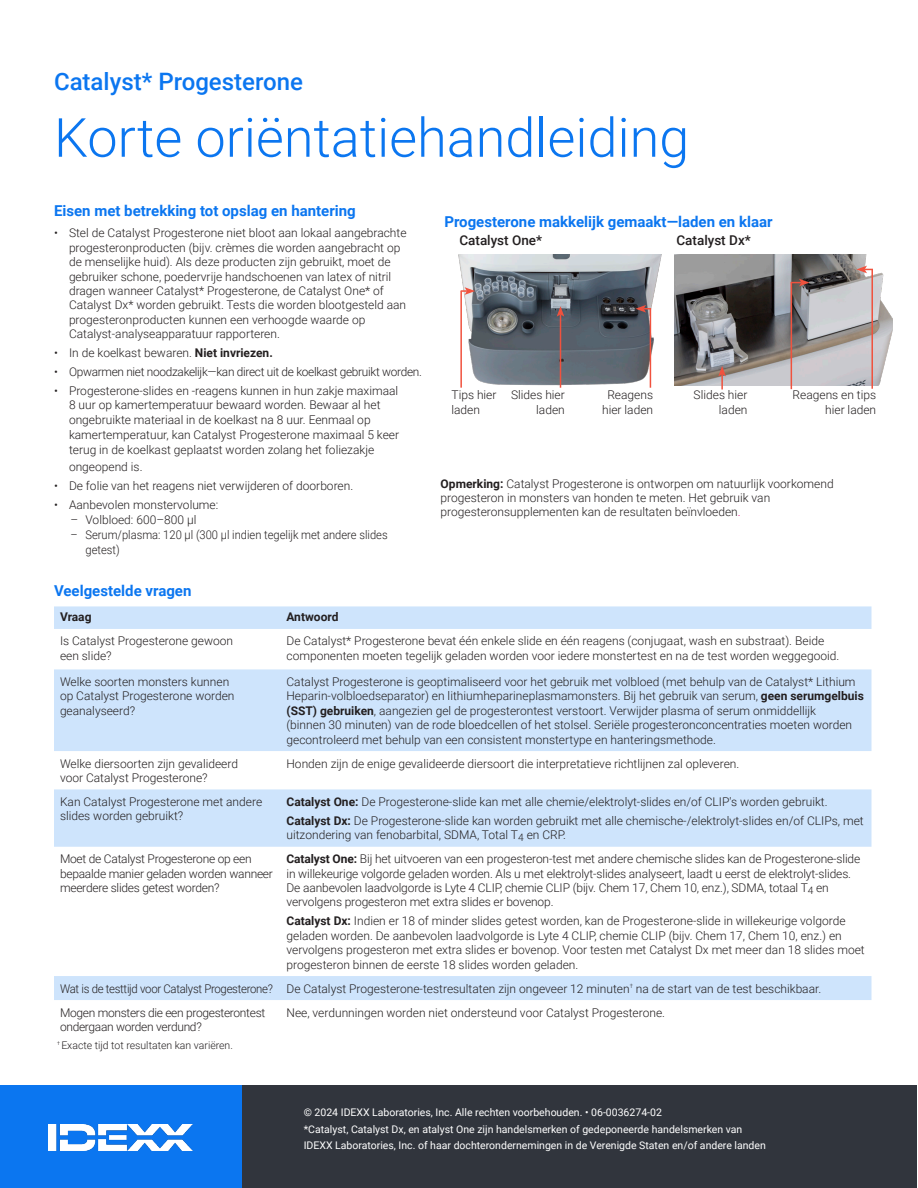
<style>
.page{position:relative;width:918px;height:1188px;background:#fff}
.page>*{position:absolute;margin:0;border:0;box-sizing:border-box;transform-origin:0 0}
.t1{font:300 54px "Roboto";color:#0b76f0}
.t2{font:500 24px "Roboto";color:#0b76f0}
.t3{font:700 15px "Roboto";color:#0b76f0}
.t4{font:500 13.5px "Roboto";color:#231f20}
.IDXText{font:300 12px/14.4px "Roboto";color:#231f20}
.IDXText-2{font:300 12px/14.4px "Roboto";letter-spacing:-.025em;color:#231f20}
.IDXText-3{font:300 12px/14.4px "Roboto";letter-spacing:-.02em;color:#231f20}
.IDXText-4{font:300 12px/15.3px "Roboto";color:#231f20;scale:.93 1}
.IDXText-5{font:300 12px "Roboto";letter-spacing:-.025em;color:#231f20;scale:.95 1}
.t5{font:700 12px "Roboto";color:#231f20}
.Legal_info_1{font:10.5px/16.5px "Roboto";color:#fff}
.t6{font:300 10.5px "Roboto";color:#231f20}
.s1{font-weight:700}
.s2{color:#ed028c}
</style>
<div class="page">
<svg style="left:54px;top:606px;width:818px;height:394px"></svg>
<img style="left:458px;top:254px;width:204px;height:134px">
<svg style="left:636px;top:305px;width:15px;height:8px"></svg>
<hr style="left:650px;top:308px;width:1px;height:80px;background:#f0523e">
<hr style="left:560px;top:314px;width:1px;height:74px;background:#f0523e">
<svg style="left:557px;top:306px;width:7px;height:11px"></svg>
<img style="left:674px;top:254px;width:218px;height:132px">
<hr style="left:791px;top:283px;width:1px;height:106px;background:#f0523e">
<svg style="left:791px;top:279px;width:19px;height:7px"></svg>
<svg style="left:718px;top:366px;width:8px;height:23px"></svg>
<svg style="left:461px;top:287px;width:14px;height:8px"></svg>
<hr style="left:460px;top:291px;width:2px;height:97px;background:#f0523e">
<hr style="left:871px;top:269px;width:2px;height:120px;background:#f0523e">
<svg style="left:857px;top:266px;width:16px;height:7px"></svg>
<div style="left:0;top:1086px;width:242px;height:102px;background:#0b76f0"></div>
<div style="left:242px;top:1086px;width:675px;height:102px;background:#31353d"></div>
<img style="left:49px;top:1124px;width:143px;height:27px">
<p class="t2" style="left:54px;top:65px;width:251px">Catalyst* Progesterone</p>
<p class="t1" style="left:54px;top:100px;width:637px">Korte oriëntatiehandleiding</p>
<p class="t3" style="left:54px;top:200px;width:303px">Eisen met betrekking tot opslag en hantering</p>
<p class="IDXText" style="left:69px;top:225px;width:339px;text-indent:-15px">• Stel de Catalyst Progesterone niet bloot aan lokaal aangebrachte progesteronproducten (bijv. crèmes die worden aangebracht op de menselijke huid). Als deze producten zijn gebruikt, moet de gebruiker schone, poedervrije handschoenen van latex of nitril dragen wanneer Catalyst* Progesterone, de Catalyst One* of Catalyst Dx* worden gebruikt. Tests die worden blootgesteld aan progesteronproducten kunnen een verhoogde waarde op Catalyst-analyseapparatuur rapporteren.</p>
<p class="IDXText" style="left:54px;top:345px;width:220px">• In de koelkast bewaren. <span class="s1">Niet invriezen.</span></p>
<p class="IDXText-2" style="left:54px;top:364px;width:370px">• Opwarmen niet noodzakelijk—kan direct uit de koelkast gebruikt worden.</p>
<p class="IDXText" style="left:69px;top:383px;width:332px;line-height:14.9px;text-indent:-15px">• Progesterone-slides en -reagens kunnen in hun zakje maximaal 8 uur op kamertemperatuur bewaard worden. Bewaar al het ongebruikte materiaal in de koelkast na 8 uur. Eenmaal op kamertemperatuur, kan Catalyst Progesterone maximaal 5 keer terug in de koelkast geplaatst worden zolang het foliezakje</p>
<p class="IDXText" style="left:69px;top:459px;width:75px">ongeopend is.</p>
<p class="IDXText" style="left:54px;top:478px;width:301px">• De folie van het reagens niet verwijderen of doorboren.</p>
<p class="IDXText" style="left:54px;top:497px;width:166px">• Aanbevolen monstervolume:</p>
<p class="IDXText" style="left:70px;top:513px;width:127px">– Volbloed: 600–800 µl</p>
<p class="IDXText-4" style="left:86px;top:526px;width:326px;text-indent:-15px">– Serum/plasma: 120 µl (300 µl indien tegelijk met andere slides getest)</p>
<p class="t3" style="left:54px;top:580px;width:139px">Veelgestelde vragen</p>
<p class="t5" style="left:60px;top:609px;width:33px">Vraag</p>
<p class="t5" style="left:286px;top:609px;width:53px">Antwoord</p>
<p class="IDXText" style="left:60px;top:634px;width:175px">Is Catalyst Progesterone gewoon een slide?</p>
<p class="IDXText" style="left:286px;top:634px;width:554px">De Catalyst* Progesterone bevat één enkele slide en één reagens (conjugaat, wash en substraat). Beide componenten moeten tegelijk geladen worden voor iedere monstertest en na de test worden weggegooid.</p>
<p class="IDXText" style="left:60px;top:674px;width:176px">Welke soorten monsters kunnen op Catalyst Progesterone worden geanalyseerd?</p>
<p class="IDXText" style="left:286px;top:674px;width:579px">Catalyst Progesterone is geoptimaliseerd voor het gebruik met volbloed (met behulp van de Catalyst* Lithium Heparin-volbloedseparator) en lithiumheparineplasmamonsters. Bij het gebruik van serum, <span class="s1">geen serumgelbuis (SST) gebruiken</span>, aangezien gel de progesterontest verstoort. Verwijder plasma of serum onmiddellijk<br>(binnen 30 minuten) van de rode bloedcellen of het stolsel. Seriële progesteronconcentraties moeten worden gecontroleerd met behulp van een consistent monstertype en hanteringsmethode.</p>
<p class="IDXText" style="left:60px;top:756px;width:180px">Welke diersoorten zijn gevalideerd voor Catalyst Progesterone?</p>
<p class="IDXText" style="left:286px;top:756px;width:454px">Honden zijn de enige gevalideerde diersoort die interpretatieve richtlijnen zal opleveren.</p>
<p class="IDXText" style="left:60px;top:794px;width:204px">Kan Catalyst Progesterone met andere slides worden gebruikt?</p>
<p class="IDXText" style="left:286px;top:794px;width:543px"><span class="s1">Catalyst One:</span> De Progesterone-slide kan met alle chemie/elektrolyt-slides en/of CLIP's worden gebruikt.</p>
<p class="t3" style="left:444px;top:211px;width:330px">Progesterone makkelijk gemaakt—laden en klaar</p>
<p class="t4" style="left:459px;top:231px;width:84px">Catalyst One*</p>
<p class="t4" style="left:676px;top:231px;width:76px">Catalyst Dx*</p>
<p class="IDXText" style="left:452px;top:387px;width:46px">Tips hier laden</p>
<p class="IDXText" style="left:511px;top:387px;width:55px;text-align:right">Slides hier laden</p>
<p class="IDXText" style="left:602px;top:387px;width:53px;text-align:center">Reagens hier laden</p>
<p class="IDXText" style="left:694px;top:387px;width:55px;text-align:right">Slides hier laden</p>
<p class="IDXText" style="left:793px;top:387px;width:85px;text-align:right">Reagens en tips hier laden</p>
<p class="IDXText" style="left:441px;top:476px;width:395px"><span class="s1">Opmerking:</span> Catalyst Progesterone is ontworpen om natuurlijk voorkomend progesteron in monsters van honden te meten. Het gebruik van progesteronsupplementen kan de resultaten beïnvloeden<span class="s2">.</span></p>
<p class="IDXText" style="left:286px;top:813px;width:579px"><span class="s1">Catalyst Dx:</span> De Progesterone-slide kan worden gebruikt met alle chemische-/elektrolyt-slides en/of CLIPs, met uitzondering van fenobarbital, SDMA, Total T<sub>4</sub> en CRP.</p>
<p class="IDXText-3" style="left:60px;top:851px;width:214px">Moet de Catalyst Progesterone op een bepaalde manier geladen worden wanneer meerdere slides getest worden?</p>
<p class="IDXText" style="left:286px;top:851px;width:575px"><span class="s1">Catalyst One:</span> Bij het uitvoeren van een progesteron-test met andere chemische slides kan de Progesterone-slide in willekeurige volgorde geladen worden. Als u met elektrolyt-slides analyseert, laadt u eerst de elektrolyt-slides.<br>De aanbevolen laadvolgorde is Lyte 4 CLIP, chemie CLIP (bijv. Chem 17, Chem 10, enz.), SDMA, totaal T<sub>4</sub> en vervolgens progesteron met extra slides er bovenop.</p>
<p class="IDXText" style="left:287px;top:913px;width:580px"><span class="s1">Catalyst Dx:</span> Indien er 18 of minder slides getest worden, kan de Progesterone-slide in willekeurige volgorde geladen worden. De aanbevolen laadvolgorde is Lyte 4 CLIP, chemie CLIP (bijv. Chem 17, Chem 10, enz.) en vervolgens progesteron met extra slides er bovenop. Voor testen met Catalyst Dx met meer dan 18 slides moet progesteron binnen de eerste 18 slides worden geladen.</p>
<p class="IDXText-5" style="left:60px;top:980px;width:226px">Wat is de testtijd voor Catalyst Progesterone?</p>
<p class="IDXText" style="left:287px;top:981px;width:536px">De Catalyst Progesterone-testresultaten zijn ongeveer 12 minuten<sup>†</sup> na de start van de test beschikbaar.</p>
<p class="IDXText-2" style="left:60px;top:1005px;width:207px">Mogen monsters die een progesterontest ondergaan worden verdund?</p>
<p class="IDXText" style="left:287px;top:1005px;width:380px">Nee, verdunningen worden niet ondersteund voor Catalyst Progesterone.</p>
<p class="t6" style="left:57px;top:1038px;width:177px"><sup>†</sup> Exacte tijd tot resultaten kan variëren.</p>
<p class="Legal_info_1" style="left:304px;top:1104px;width:360px">© 2024 IDEXX Laboratories, Inc. Alle rechten voorbehouden. • 06-0036274-02</p>
<p class="Legal_info_1" style="left:304px;top:1120px;width:464px">*Catalyst, Catalyst Dx, en atalyst One zijn handelsmerken of gedeponeerde handelsmerken van<br>IDEXX Laboratories, Inc. of haar dochterondernemingen in de Verenigde Staten en/of andere landen</p>
</div>
